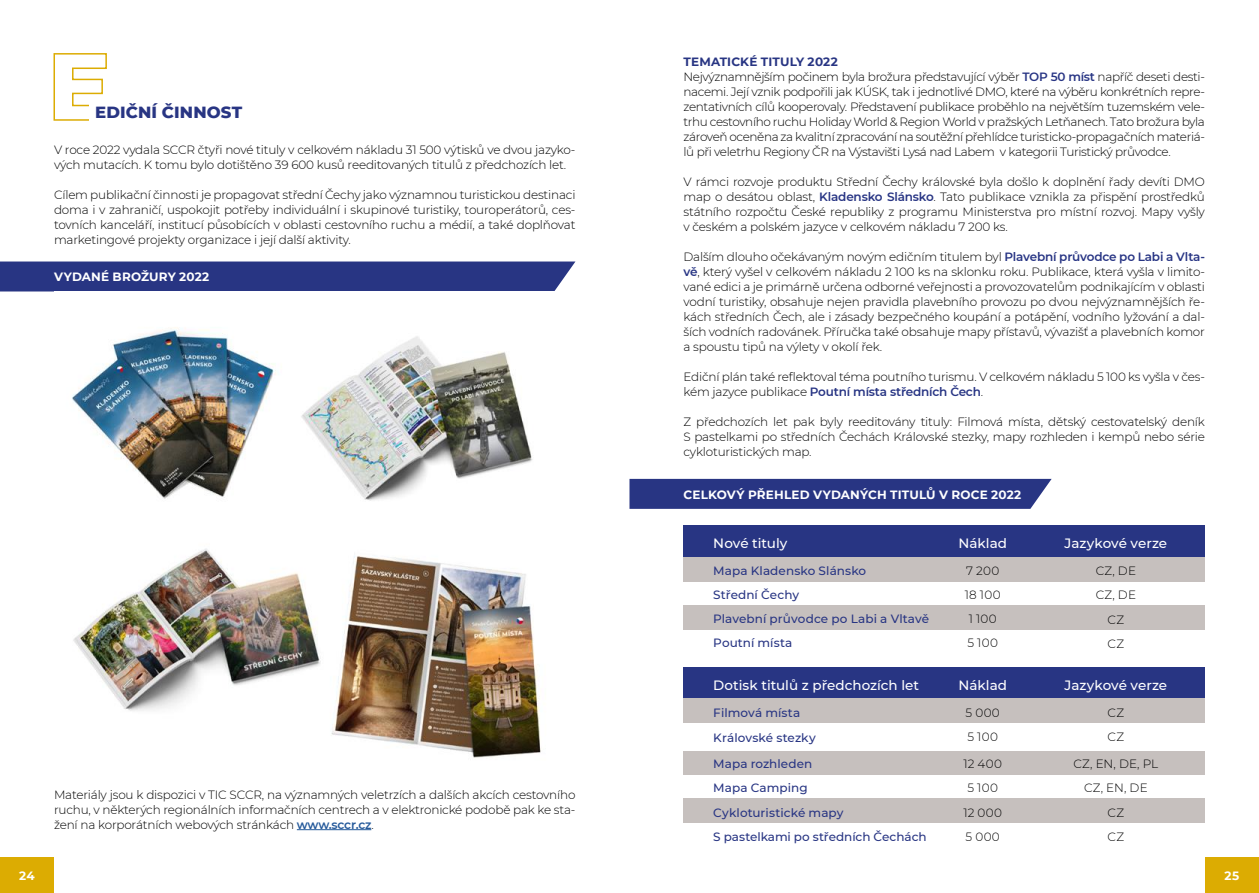
<style>
.page{position:relative;width:1259px;height:893px;background:#fff}
.page>*{position:absolute;margin:0;border:0;box-sizing:border-box;transform-origin:0 0}
.t1{font:800 16.5px "Montserrat";letter-spacing:.01em;color:#283583}
.t2{font:500 13.5px "Montserrat";color:#fff}
.t3{font:300 12px/15px "Montserrat";letter-spacing:-.03em;color:#000;text-align:justify}
.t4{font:500 12px "Montserrat";letter-spacing:.005em;color:#283583}
.t5{font:700 12px "Montserrat";letter-spacing:.015em;color:#fff}
.s1{font-weight:600;color:#265a9b}
.s2{font-weight:700;color:#283583}
.s3{font-weight:600;color:#283584}
</style>
<div class="page">
<div style="left:0;top:857px;width:54px;height:36px;background:#dcac02"></div>
<div style="left:1205px;top:857px;width:54px;height:36px;background:#dcac02"></div>
<svg style="left:53px;top:53px;width:54px;height:68px"></svg>
<div style="left:89px;top:95px;width:65px;height:49px;background:#fff"></div>
<hr style="left:297px;top:829px;width:74px;height:1px;background:#265a9b">
<div style="left:0;top:261px;width:575px;height:30px;background:#283583"></div>
<div style="left:683px;top:525px;width:522px;height:32px;background:#283583"></div>
<div style="left:683px;top:667px;width:522px;height:32px;background:#283583"></div>
<div style="left:683px;top:557px;width:522px;height:24px;background:#c6c0be"></div>
<div style="left:683px;top:699px;width:522px;height:24px;background:#c6c0be"></div>
<div style="left:683px;top:750px;width:522px;height:24px;background:#c6c0be"></div>
<div style="left:683px;top:799px;width:522px;height:24px;background:#c6c0be"></div>
<div style="left:683px;top:605px;width:522px;height:25px;background:#c6c0be"></div>
<div style="left:629px;top:479px;width:422px;height:30px;background:#283583"></div>
<img style="left:72px;top:327px;width:469px;height:431px">
<h1 class="t1" style="left:95px;top:100px;width:148px">EDIČNÍ ČINNOST</h1>
<p class="t3" style="left:54px;top:142px;width:523px">V roce 2022 vydala SCCR čtyři nové tituly v celkovém nákladu 31 500 výtisků ve dvou jazyko&shy;vých mutacích. K tomu bylo dotištěno 39 600 kusů reeditovaných titulů z předchozích let.</p>
<p class="t3" style="left:54px;top:187px;width:523px">Cílem publikační činnosti je propagovat střední Čechy jako významnou turistickou destinaci doma i v zahraničí, uspokojit potřeby individuální i skupinové turistiky, touroperátorů, ces&shy;tovních kanceláří, institucí působících v oblasti cestovního ruchu a médií, a také doplňovat marketingové projekty organizace i její další aktivity.</p>
<p class="t5" style="left:54px;top:268px;width:157px">VYDANÉ BROŽURY 2022</p>
<p class="t3" style="left:54px;top:787px;width:523px">Materiály jsou k dispozici v TIC SCCR, na významných veletrzích a dalších akcích cestovního ruchu, v některých regionálních informačních centrech a v elektronické podobě pak ke sta&shy;žení na korporátních webových stránkách <span class="s1">www.sccr.cz</span>.</p>
<p class="t3" style="left:683px;top:53px;width:523px;text-align:left"><span class="s2">TEMATICKÉ TITULY 2022<br></span>Nejvýznamnějším počinem byla brožura představující výběr <span class="s3">TOP 50 míst</span> napříč deseti desti&shy;nacemi. Její vznik podpořili jak KÚSK, tak i jednotlivé DMO, které na výběru konkrétních repre&shy;zentativních cílů kooperovaly. Představení publikace proběhlo na největším tuzemském vele&shy;trhu cestovního ruchu Holiday World &amp; Region World v pražských Letňanech. Tato brožura byla zároveň oceněna za kvalitní zpracování na soutěžní přehlídce turisticko-propagačních materiá&shy;lů při veletrhu Regiony ČR na Výstavišti Lysá nad Labem v kategorii Turistický průvodce.</p>
<p class="t3" style="left:683px;top:173px;width:523px">V rámci rozvoje produktu Střední Čechy královské byla došlo k doplnění řady devíti DMO map o desátou oblast, <span class="s3">Kladensko Slánsko</span>. Tato publikace vznikla za přispění prostředků státního rozpočtu České republiky z programu Ministerstva pro místní rozvoj. Mapy vyšly v českém a polském jazyce v celkovém nákladu 7 200 ks.</p>
<p class="t3" style="left:683px;top:248px;width:523px">Dalším dlouho očekávaným novým edičním titulem byl <span class="s3">Plavební průvodce po Labi a Vlta&shy;vě</span>, který vyšel v celkovém nákladu 2 100 ks na sklonku roku. Publikace, která vyšla v limito&shy;vané edici a je primárně určena odborné veřejnosti a provozovatelům podnikajícím v oblasti vodní turistiky, obsahuje nejen pravidla plavebního provozu po dvou nejvýznamnějších ře&shy;kách středních Čech, ale i zásady bezpečného koupání a potápění, vodního lyžování a dal&shy;ších vodních radovánek. Příručka také obsahuje mapy přístavů, vývazišť a plavebních komor a spoustu tipů na výlety v okolí řek.</p>
<p class="t3" style="left:683px;top:368px;width:523px">Ediční plán také reflektoval téma poutního turismu. V celkovém nákladu 5 100 ks vyšla v čes&shy;kém jazyce publikace <span class="s3">Poutní místa středních Čech</span>.</p>
<p class="t3" style="left:683px;top:413px;width:523px">Z předchozích let pak byly reeditovány tituly: Filmová místa, dětský cestovatelský deník S pastelkami po středních Čechách Královské stezky, mapy rozhleden i kempů nebo série cykloturistických map.</p>
<p class="t5" style="left:683px;top:486px;width:339px">CELKOVÝ PŘEHLED VYDANÝCH TITULŮ V ROCE 2022</p>
<p class="t2" style="left:713px;top:533px;width:76px">Nové tituly</p>
<p class="t2" style="left:958px;top:533px;width:50px">Náklad</p>
<p class="t2" style="left:1064px;top:533px;width:104px">Jazykové verze</p>
<p class="t4" style="left:713px;top:562px;width:154px">Mapa Kladensko Slánsko</p>
<p class="t3" style="left:966px;top:563px;width:35px">7 200</p>
<p class="t3" style="left:1095px;top:563px;width:42px">CZ, DE</p>
<p class="t4" style="left:713px;top:586px;width:87px">Střední Čechy</p>
<p class="t4" style="left:713px;top:635px;width:81px">Poutní místa</p>
<p class="t4" style="left:713px;top:610px;width:217px">Plavební průvodce po Labi a Vltavě</p>
<p class="t3" style="left:965px;top:587px;width:37px">18 100</p>
<p class="t3" style="left:967px;top:635px;width:32px">5 100</p>
<p class="t3" style="left:968px;top:611px;width:29px">1 100</p>
<p class="t3" style="left:1095px;top:587px;width:42px">CZ, DE</p>
<p class="t3" style="left:1107px;top:635px;width:18px">CZ</p>
<p class="t3" style="left:1107px;top:612px;width:18px">CZ</p>
<p class="t2" style="left:713px;top:675px;width:207px">Dotisk titulů z předchozích let</p>
<p class="t2" style="left:958px;top:675px;width:50px">Náklad</p>
<p class="t2" style="left:1064px;top:675px;width:104px">Jazykové verze</p>
<p class="t4" style="left:713px;top:704px;width:88px">Filmová místa</p>
<p class="t3" style="left:965px;top:704px;width:36px">5 000</p>
<p class="t3" style="left:1107px;top:704px;width:18px">CZ</p>
<p class="t4" style="left:713px;top:729px;width:104px">Královské stezky</p>
<p class="t3" style="left:967px;top:729px;width:32px">5 100</p>
<p class="t3" style="left:1107px;top:729px;width:18px">CZ</p>
<p class="t4" style="left:713px;top:755px;width:101px">Mapa rozhleden</p>
<p class="t4" style="left:713px;top:804px;width:132px">Cykloturistické mapy</p>
<p class="t4" style="left:713px;top:780px;width:96px">Mapa Camping</p>
<p class="t4" style="left:713px;top:828px;width:215px">S pastelkami po středních Čechách</p>
<p class="t3" style="left:963px;top:756px;width:40px">12 400</p>
<p class="t3" style="left:967px;top:780px;width:32px">5 100</p>
<p class="t3" style="left:963px;top:804px;width:40px">12 000</p>
<p class="t3" style="left:965px;top:829px;width:36px">5 000</p>
<p class="t3" style="left:1073px;top:756px;width:86px">CZ, EN, DE, PL</p>
<p class="t3" style="left:1107px;top:804px;width:18px">CZ</p>
<p class="t3" style="left:1084px;top:780px;width:65px">CZ, EN, DE</p>
<p class="t3" style="left:1107px;top:829px;width:18px">CZ</p>
<p class="t5" style="left:19px;top:867px;width:17px">24</p>
<p class="t5" style="left:1224px;top:867px;width:16px">25</p>
</div>
